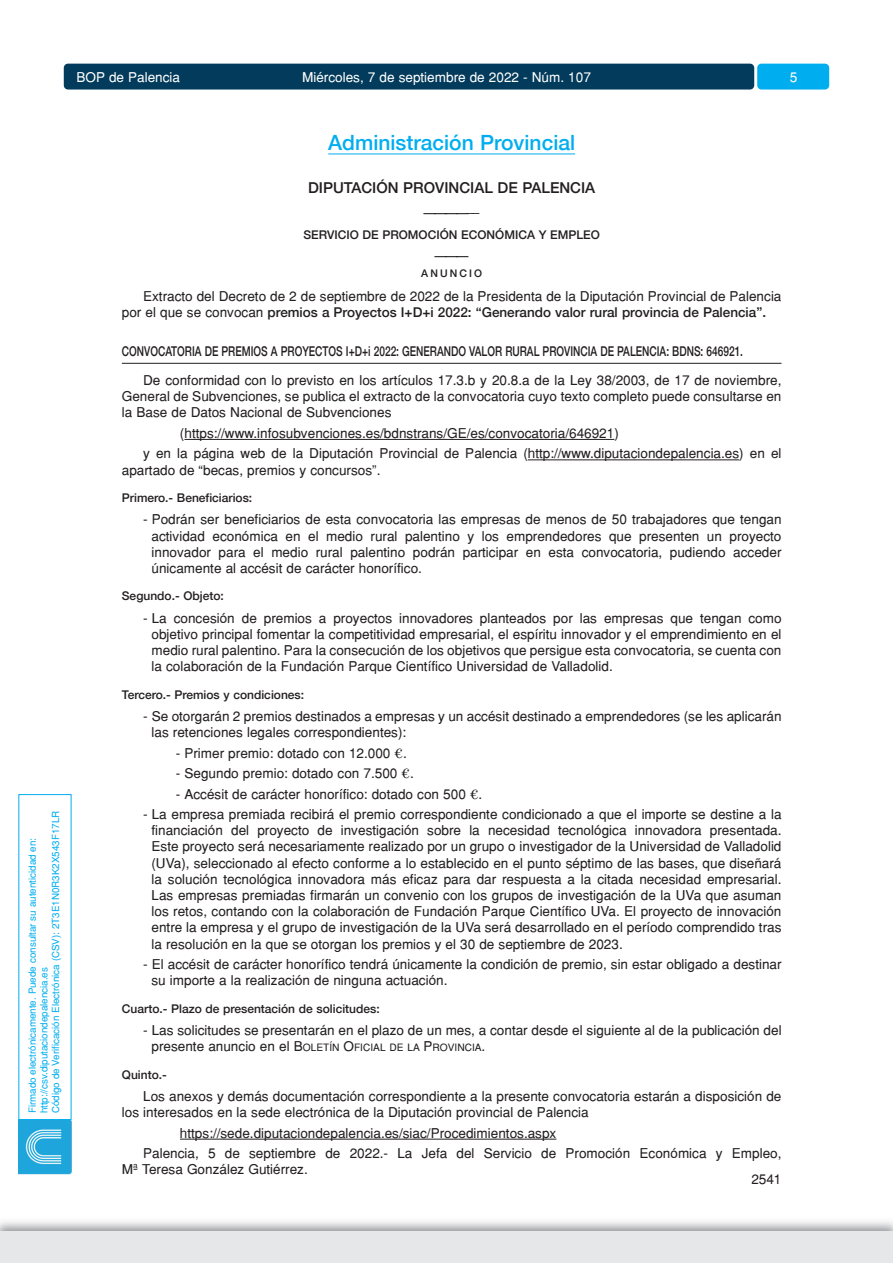
<style>
.page{position:relative;width:893px;height:1263px;background:#fff}
.page>*{position:absolute;margin:0;border:0;box-sizing:border-box;transform-origin:0 0}
.t1{font:500 21px "Helvetica 65";color:#00aeef}
.t2{font:500 15px "Helvetica 65";color:#231f20}
.t3{font:13.5px/16.2px "Helvetica";color:#231f20}
.t4{font:500 13.5px "Helvetica 65";color:#231f20;scale:.75 1}
.t5{font:500 13.5px "Helvetica 65";color:#231f20}
.t6{font:13.5px "Helvetica";color:#fff}
.t7{font:500 12px "Helvetica 65";color:#231f20}
.t8{font:12px "Helvetica";color:#231f20}
.t9{font:500 10.5px "Helvetica 65";letter-spacing:.2em;color:#231f20}
.t10{font:10.2px "Helvetica";color:#231f20}
.t11{font:9.75px/11.7px "Helvetica";color:#00aeef}
.s1{font-family:"Helvetica";font-weight:400}
.s2{font-family:"Grad"}
.s3{font-size:13.5px}
</style>
<div class="page">
<hr style="left:328px;top:154px;width:247px;height:1px;background:#00aeef">
<hr style="left:122px;top:363px;width:659px;height:1px;background:#231f20">
<hr style="left:184px;top:439px;width:430px;height:1px;background:#231f20">
<hr style="left:528px;top:459px;width:211px;height:1px;background:#231f20">
<hr style="left:180px;top:1139px;width:376px;height:1px;background:#231f20">
<div style="left:64px;top:64px;width:690px;height:26px;background:#023b5b;border-radius:4px"></div>
<div style="left:757px;top:64px;width:72px;height:26px;background:#00aeef;border-radius:4px"></div>
<div style="left:0;top:1231px;width:893px;height:32px;background:#e6e7e9"></div>
<img style="left:19px;top:1120px;width:52px;height:55px">
<p class="t6" style="left:77px;top:72px;width:105px">BOP de Palencia</p>
<p class="t6" style="left:302px;top:72px;width:290px">Miércoles, 7 de septiembre de 2022 - Núm. 107</p>
<p class="t6" style="left:790px;top:72px;width:9px">5</p>
<p class="t11" style="left:27px;top:1113px;width:304px;rotate:-90deg">Firmado electrónicamente. Puede consultar su autenticidad en: http://csv.diputaciondepalencia.es<br>Código de Verificación Electrónica (CSV): 2T3E1N0R3K2X543F17LR</p>
<h1 class="t1" style="left:328px;top:135px;width:248px">Administración Provincial</h1>
<p class="t2" style="left:308px;top:182px;width:289px">DIPUTACIÓN PROVINCIAL DE PALENCIA</p>
<p class="t8" style="left:424px;top:207px;width:57px">————––</p>
<p class="t7" style="left:303px;top:230px;width:298px">SERVICIO DE PROMOCIÓN ECONÓMICA Y EMPLEO</p>
<p class="t8" style="left:435px;top:251px;width:35px">———</p>
<p class="t9" style="left:421px;top:269px;width:62px">ANUNCIO</p>
<p class="t3" style="left:143px;top:289px;width:640px">Extracto del Decreto de 2 de septiembre de 2022 de la Presidenta de la Diputación Provincial de Palencia</p>
<p class="t5" style="left:122px;top:307px;width:646px"><span class="s1">por el que se convocan</span> premios a Proyectos I+D+i 2022: “Generando valor rural provincia de Palencia”.</p>
<p class="t4" style="left:122px;top:346px;width:830px">CONVOCATORIA DE PREMIOS A PROYECTOS I+D+i 2022: GENERANDO VALOR RURAL PROVINCIA DE PALENCIA: BDNS: 646921.</p>
<p class="t3" style="left:122px;top:373px;width:661px;text-align:justify;text-indent:21px">De conformidad con lo previsto en los artículos 17.3.b y 20.8.a de la Ley 38/2003, de 17 de noviembre, General de Subvenciones, se publica el extracto de la convocatoria cuyo texto completo puede consultarse en la Base de Datos Nacional de Subvenciones</p>
<p class="t3" style="left:143px;top:424px;width:640px;line-height:20.4px;text-indent:37px">(https://www.infosubvenciones.es/bdnstrans/GE/es/convocatoria/646921)<br>y en la página web de la Diputación Provincial de Palencia (http://www.diputaciondepalencia.es) en el</p>
<p class="t3" style="left:122px;top:463px;width:260px">apartado de “becas, premios y concursos”.</p>
<p class="t7" style="left:122px;top:493px;width:132px">Primero.- Beneficiarios:</p>
<p class="t3" style="left:152px;top:513px;width:632px;text-align:justify;text-indent:-8px">- Podrán ser beneficiarios de esta convocatoria las empresas de menos de 50 trabajadores que tengan actividad económica en el medio rural palentino y los emprendedores que presenten un proyecto innovador para el medio rural palentino podrán participar en esta convocatoria, pudiendo acceder únicamente al accésit de carácter honorífico.</p>
<p class="t7" style="left:122px;top:592px;width:103px">Segundo.- Objeto:</p>
<p class="t3" style="left:152px;top:611px;width:632px;text-align:justify;text-indent:-8px">- La concesión de premios a proyectos innovadores planteados por las empresas que tengan como objetivo principal fomentar la competitividad empresarial, el espíritu innovador y el emprendimiento en el medio rural palentino. Para la consecución de los objetivos que persigue esta convocatoria, se cuenta con la colaboración de la Fundación Parque Científico Universidad de Valladolid.</p>
<p class="t7" style="left:122px;top:690px;width:184px">Tercero.- Premios y condiciones:</p>
<p class="t3" style="left:152px;top:709px;width:632px;text-indent:-8px">- Se otorgarán 2 premios destinados a empresas y un accésit destinado a emprendedores (se les aplicarán las retenciones legales correspondientes):</p>
<p class="t3" style="left:176px;top:746px;width:232px">- Primer premio: dotado con 12.000 <span class="s2">€</span>.</p>
<p class="t3" style="left:176px;top:766px;width:239px">- Segundo premio: dotado con 7.500 <span class="s2">€</span>.</p>
<p class="t3" style="left:176px;top:787px;width:308px">- Accésit de carácter honorífico: dotado con 500 <span class="s2">€</span>.</p>
<p class="t3" style="left:152px;top:807px;width:632px;text-align:justify;text-indent:-8px">- La empresa premiada recibirá el premio correspondiente condicionado a que el importe se destine a la financiación del proyecto de investigación sobre la necesidad tecnológica innovadora presentada.<br>Este proyecto será necesariamente realizado por un grupo o investigador de la Universidad de Valladolid (UVa), seleccionado al efecto conforme a lo establecido en el punto séptimo de las bases, que diseñará la solución tecnológica innovadora más eficaz para dar respuesta a la citada necesidad empresarial.<br>Las empresas premiadas firmarán un convenio con los grupos de investigación de la UVa que asuman los retos, contando con la colaboración de Fundación Parque Científico UVa. El proyecto de innovación entre la empresa y el grupo de investigación de la UVa será desarrollado en el período comprendido tras la resolución en la que se otorgan los premios y el 30 de septiembre de 2023.</p>
<p class="t3" style="left:152px;top:957px;width:632px;text-indent:-8px">- El accésit de carácter honorífico tendrá únicamente la condición de premio, sin estar obligado a destinar su importe a la realización de ninguna actuación.</p>
<p class="t7" style="left:122px;top:1004px;width:259px">Cuarto.- Plazo de presentación de solicitudes:</p>
<p class="t3" style="left:143px;top:1023px;width:640px">- Las solicitudes se presentarán en el plazo de un mes, a contar desde el siguiente al de la publicación del</p>
<p class="t10" style="left:152px;top:1043px;width:335px"><span class="s3">presente anuncio en el B</span>OLETÍN <span class="s3">O</span>FICIAL DE LA <span class="s3">P</span>ROVINCIA<span class="s3">.</span></p>
<p class="t7" style="left:122px;top:1070px;width:46px">Quinto.-</p>
<p class="t3" style="left:122px;top:1089px;width:661px;text-indent:21px">Los anexos y demás documentación correspondiente a la presente convocatoria estarán a disposición de los interesados en la sede electrónica de la Diputación provincial de Palencia</p>
<p class="t3" style="left:143px;top:1124px;width:640px;line-height:20.4px;text-indent:37px">https://sede.diputaciondepalencia.es/siac/Procedimientos.aspx<br>Palencia, 5 de septiembre de 2022.- La Jefa del Servicio de Promoción Económica y Empleo,</p>
<p class="t3" style="left:122px;top:1163px;width:187px">Mª Teresa González Gutiérrez.</p>
<p class="t3" style="left:751px;top:1173px;width:32px">2541</p>
</div>
